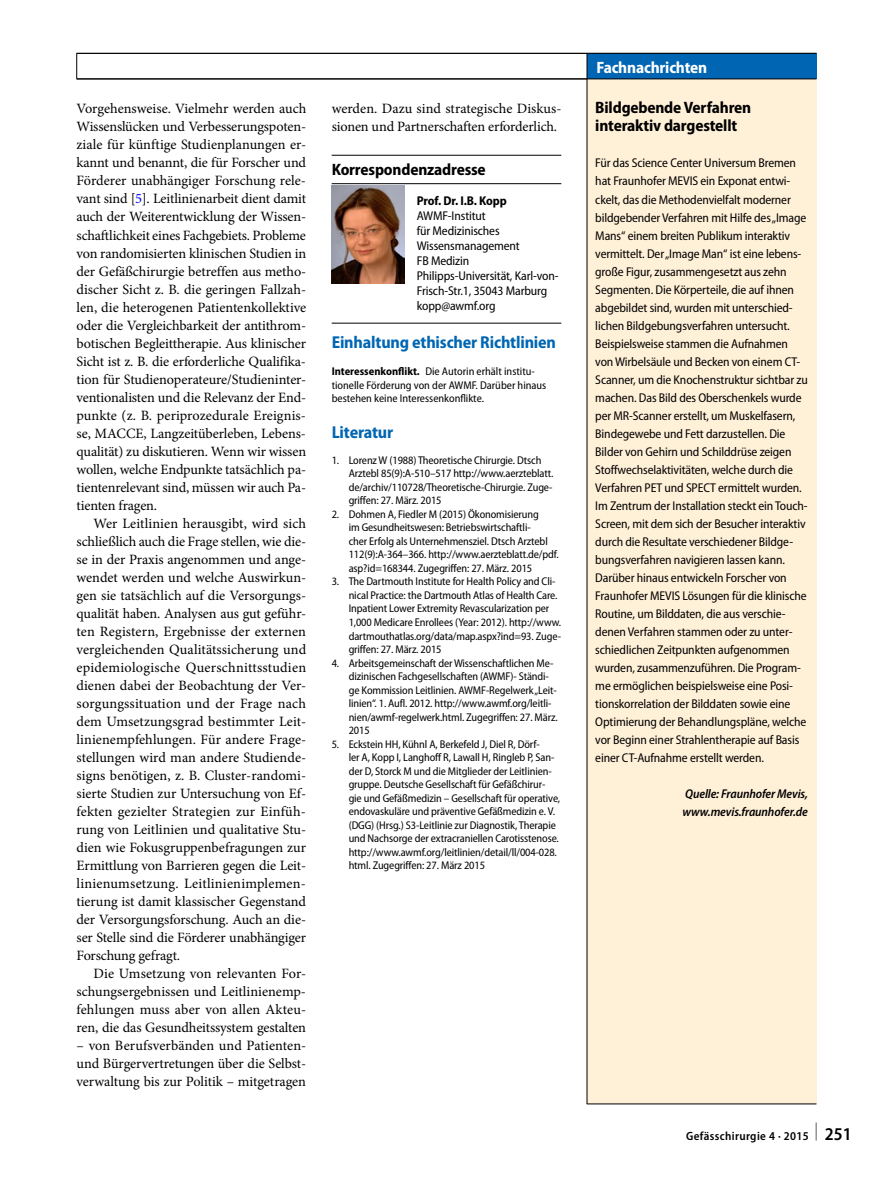
<style>
.page{position:relative;width:893px;height:1187px;background:#fff}
.page>*{position:absolute;margin:0;border:0;box-sizing:border-box;transform-origin:0 0}
.t1{font:700 semi-condensed 17.25px "Myriad Pro";letter-spacing:-.01em;color:#0066b3}
.t2{font:700 semi-condensed 16.5px/18px "Myriad Pro";letter-spacing:-.01em;color:#000}
.t3{font:700 semi-condensed 16.5px "Myriad Pro";letter-spacing:-.01em;color:#fff}
.t4{font:14.25px/18px "Minion Pro";letter-spacing:-.01em;color:#000;text-align:justify}
.t5{font:semi-condensed 12.75px/18px "Myriad Pro";letter-spacing:-.01em;color:#000}
.t6{font:italic 600 semi-condensed 12.75px/18px "Myriad Pro";letter-spacing:-.01em;color:#000}
.t7{font:700 semi-condensed 12.75px "Myriad Pro";letter-spacing:-.01em;color:#000}
.t8{font:600 semi-condensed 12px "Myriad Pro";letter-spacing:.03em;color:#000}
.t9{font:semi-condensed 11.25px/13.5px "Myriad Pro";letter-spacing:-.01em;color:#000}
.s1{color:#00f}
.s2{font-weight:700}
.s3{font-size:18px}
</style>
<div class="page">
<hr style="left:332px;top:155px;width:229px;height:1px;background:#000">
<hr style="left:332px;top:183px;width:229px;height:1px;background:#000">
<hr style="left:332px;top:323px;width:229px;height:1px;background:#000">
<svg style="left:76px;top:54px;width:1px;height:25px"></svg>
<img style="left:332px;top:185px;width:72px;height:98px">
<div style="left:587px;top:53px;width:229px;height:26px;background:#0066b3"></div>
<div style="left:587px;top:79px;width:229px;height:1024px;background:#fff0d8"></div>
<hr style="left:587px;top:1103px;width:229px;height:1px;background:#000">
<hr style="left:587px;top:53px;width:1px;height:1050px;background:#000">
<hr style="left:77px;top:53px;width:739px;height:1px;background:#000">
<hr style="left:77px;top:79px;width:739px;height:1px;background:#000">
<p class="t4" style="left:77px;top:100px;width:231px">Vorgehensweise. Vielmehr werden auch Wissenslücken und Verbesserungspoten&shy;ziale für künftige Studienplanungen er&shy;kannt und benannt, die für Forscher und Förderer unabhängiger Forschung rele&shy;vant sind [<span class="s1">5</span>]. Leitlinienarbeit dient damit auch der Weiterentwicklung der Wissen&shy;schaftlichkeit eines Fachgebiets. Probleme von randomisierten klinischen Studien in der Gefäßchirurgie betreffen aus metho&shy;discher Sicht z. B. die geringen Fallzah&shy;len, die heterogenen Patientenkollektive oder die Vergleichbarkeit der antithrom&shy;botischen Begleittherapie. Aus klinischer Sicht ist z. B. die erforderliche Qualifika&shy;tion für Studienoperateure/Studieninter&shy;ventionalisten und die Relevanz der End&shy;punkte (z. B. periprozedurale Ereignis&shy;se, MACCE, Langzeitüberleben, Lebens&shy;qualität) zu diskutieren. Wenn wir wissen wollen, welche Endpunkte tatsächlich pa&shy;tientenrelevant sind, müssen wir auch Pa&shy;tienten fragen.</p>
<p class="t4" style="left:77px;top:514px;width:231px;text-indent:17px">Wer Leitlinien herausgibt, wird sich schließlich auch die Frage stellen, wie die&shy;se in der Praxis angenommen und ange&shy;wendet werden und welche Auswirkun&shy;gen sie tatsächlich auf die Versorgungs&shy;qualität haben. Analysen aus gut geführ&shy;ten Registern, Ergebnisse der externen vergleichenden Qualitätssicherung und epidemiologische Querschnittsstudien dienen dabei der Beobachtung der Ver&shy;sorgungssituation und der Frage nach dem Umsetzungsgrad bestimmter Leit&shy;linienempfehlungen. Für andere Frage&shy;stellungen wird man andere Studiende&shy;signs benötigen, z. B. Cluster-randomi&shy;sierte Studien zur Untersuchung von Ef&shy;fekten gezielter Strategien zur Einfüh&shy;rung von Leitlinien und qualitative Stu&shy;dien wie Fokusgruppenbefragungen zur Ermittlung von Barrieren gegen die Leit&shy;linienumsetzung. Leitlinienimplemen&shy;tierung ist damit klassischer Gegenstand der Versorgungsforschung. Auch an die&shy;ser Stelle sind die Förderer unabhängiger Forschung gefragt.</p>
<p class="t4" style="left:77px;top:964px;width:231px;text-indent:17px">Die Umsetzung von relevanten For&shy;schungsergebnissen und Leitlinienemp&shy;fehlungen muss aber von allen Akteu&shy;ren, die das Gesundheitssystem gestalten</p>
<p class="t4" style="left:77px;top:1036px;width:231px">– von Berufsverbänden und Patienten&shy;und Bürgervertretungen über die Selbst&shy;verwaltung bis zur Politik – mitgetragen</p>
<p class="t4" style="left:332px;top:100px;width:231px">werden. Dazu sind strategische Diskus&shy;sionen und Partnerschaften erforderlich.</p>
<p class="t2" style="left:332px;top:161px;width:156px">Korrespondenzadresse</p>
<p class="t7" style="left:417px;top:194px;width:91px">Prof. Dr. I.B. Kopp</p>
<p class="t5" style="left:417px;top:209px;width:143px;line-height:15px">AWMF-Institut<br>für Medizinisches<br>Wissensmanagement<br>FB Medizin<br>Philipps-Universität, Karl-von-<br>Frisch-Str.1, 35043 Marburg kopp@awmf.org</p>
<p class="t1" style="left:332px;top:332px;width:226px">Einhaltung ethischer Richtlinien</p>
<p class="t9" style="left:332px;top:365px;width:216px"><span class="s2">Interessenkonflikt.</span> Die Autorin erhält institu&shy;tionelle Förderung von der AWMF. Darüber hinaus bestehen keine Interessenkonflikte.</p>
<p class="t1" style="left:332px;top:422px;width:63px">Literatur</p>
<p class="t9" style="left:349px;top:453px;width:206px;text-indent:-17px">1. Lorenz W (1988) Theoretische Chirurgie. Dtsch Arztebl 85(9):A-510–517 http://www.aerzteblatt. de/archiv/110728/Theoretische-Chirurgie. Zuge&shy;griffen: 27. März. 2015</p>
<p class="t9" style="left:349px;top:507px;width:212px;text-indent:-17px">2. Dohmen A, Fiedler M (2015) Ökonomisierung<br>im Gesundheitswesen: Betriebswirtschaftli-<br>cher Erfolg als Unternehmensziel. Dtsch Arztebl 112(9):A-364–366. http://www.aerzteblatt.de/pdf. asp?id=168344. Zugegriffen: 27. März. 2015</p>
<p class="t9" style="left:349px;top:575px;width:214px;text-indent:-17px">3. The Dartmouth Institute for Health Policy and Cli&shy;nical Practice: the Dartmouth Atlas of Health Care.<br>Inpatient Lower Extremity Revascularization per 1,000 Medicare Enrollees (Year: 2012). http://www. dartmouthatlas.org/data/map.aspx?ind=93. Zuge&shy;griffen: 27. März. 2015</p>
<p class="t9" style="left:349px;top:656px;width:211px;text-indent:-17px">4. Arbeitsgemeinschaft der Wissenschaftlichen Me&shy;dizinischen Fachgesellschaften (AWMF)- Ständi&shy;ge Kommission Leitlinien. AWMF-Regelwerk „Leit&shy;linien“. 1. Aufl. 2012. http://www.awmf.org/leitli&shy;nien/awmf-regelwerk.html. Zugegriffen: 27. März.<br>2015</p>
<p class="t9" style="left:349px;top:737px;width:213px;text-indent:-17px">5. Eckstein HH, Kühnl A, Berkefeld J, Diel R, Dörf-<br>ler A, Kopp I, Langhoff R, Lawall H, Ringleb P, San&shy;der D, Storck M und die Mitglieder der Leitlinien&shy;gruppe. Deutsche Gesellschaft für Gefäßchirur&shy;gie und Gefäßmedizin – Gesellschaft für operative, endovaskuläre und präventive Gefäßmedizin e. V. (DGG) (Hrsg.) S3-Leitlinie zur Diagnostik, Therapie und Nachsorge der extracraniellen Carotisstenose. http://www.awmf.org/leitlinien/detail/ll/004-028. html. Zugegriffen: 27. März 2015</p>
<p class="t3" style="left:596px;top:58px;width:112px">Fachnachrichten</p>
<p class="t2" style="left:595px;top:99px;width:157px">Bildgebende Verfahren interaktiv dargestellt</p>
<p class="t5" style="left:595px;top:154px;width:214px">Für das Science Center Universum Bremen hat Fraunhofer MEVIS ein Exponat entwi&shy;ckelt, das die Methodenvielfalt moderner bildgebender Verfahren mit Hilfe des „Image Mans“ einem breiten Publikum interaktiv vermittelt. Der „Image Man“ ist eine lebens&shy;große Figur, zusammengesetzt aus zehn Segmenten. Die Körperteile, die auf ihnen abgebildet sind, wurden mit unterschied&shy;lichen Bildgebungsverfahren untersucht.<br>Beispielsweise stammen die Aufnahmen von Wirbelsäule und Becken von einem CT-Scanner, um die Knochenstruktur sichtbar zu machen. Das Bild des Oberschenkels wurde per MR-Scanner erstellt, um Muskelfasern, Bindegewebe und Fett darzustellen. Die Bilder von Gehirn und Schilddrüse zeigen Stoffwechselaktivitäten, welche durch die Verfahren PET und SPECT ermittelt wurden.<br>Im Zentrum der Installation steckt ein Touch-Screen, mit dem sich der Besucher interaktiv durch die Resultate verschiedener Bildge&shy;bungsverfahren navigieren lassen kann.<br>Darüber hinaus entwickeln Forscher von Fraunhofer MEVIS Lösungen für die klinische Routine, um Bilddaten, die aus verschie&shy;denen Verfahren stammen oder zu unter&shy;schiedlichen Zeitpunkten aufgenommen wurden, zusammenzuführen. Die Program&shy;me ermöglichen beispielsweise eine Posi&shy;tionskorrelation der Bilddaten sowie eine Optimierung der Behandlungspläne, welche vor Beginn einer Strahlentherapie auf Basis einer CT-Aufnahme erstellt werden.</p>
<p class="t6" style="left:682px;top:784px;width:127px">Quelle: Fraunhofer Mevis, www.mevis.fraunhofer.de</p>
<p class="t8" style="left:686px;top:1129px;width:167px">Gefässchirurgie 4 · 2015 <sup>|</sup> <span class="s3">251</span></p>
</div>
